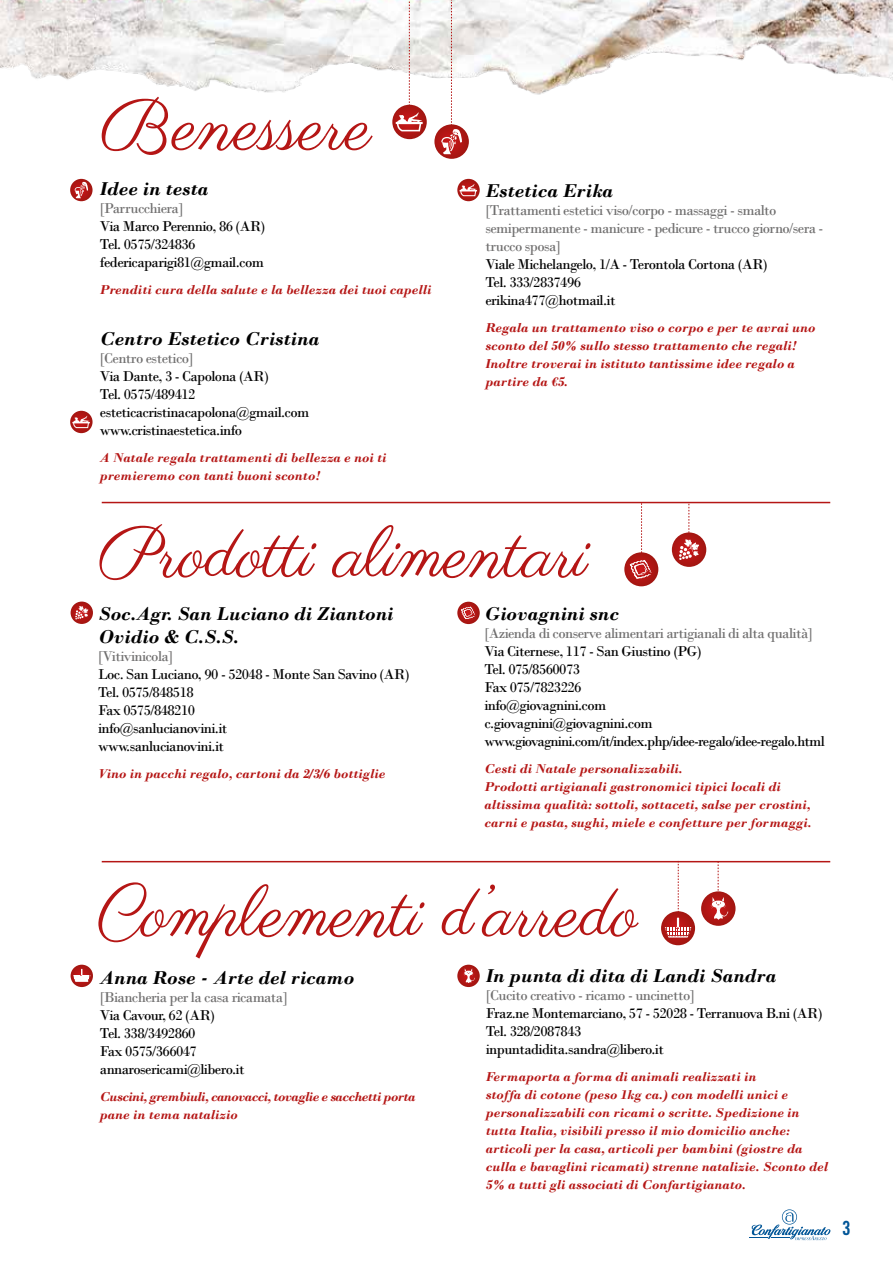
<style>
.page{position:relative;width:893px;height:1263px;background:#fff}
.page>*{position:absolute;margin:0;border:0;box-sizing:border-box;transform-origin:0 0}
.t1{font:72px "Parisienne";color:#b51615}
.t2{font:italic 700 19.5px/23.4px "Bodoni";color:#000}
.t3{font:19.5px "Trade Gothic Bold Cond Twenty Obl";color:#005597}
.t4{font:15px/18px "Bodoni";letter-spacing:-.04em;color:#000}
.t5{font:15px/18px "Bodoni";letter-spacing:-.04em;color:#706f6f}
.t6{font:italic 700 13.5px/18px "Bodoni";color:#b51615}
.t7{font:italic 700 13.5px/18px "Bodoni";letter-spacing:-.04em;color:#b51615}
</style>
<div class="page">
<svg style="left:749px;top:1209px;width:82px;height:31px"></svg>
<img style="left:0;top:0;width:893px;height:100px">
<svg style="left:409px;top:0;width:1px;height:105px"></svg>
<svg style="left:392px;top:105px;width:35px;height:34px"></svg>
<svg style="left:396px;top:112px;width:27px;height:19px"></svg>
<svg style="left:70px;top:411px;width:23px;height:22px"></svg>
<svg style="left:72px;top:416px;width:18px;height:12px"></svg>
<svg style="left:457px;top:179px;width:23px;height:22px"></svg>
<svg style="left:460px;top:184px;width:17px;height:12px"></svg>
<svg style="left:434px;top:124px;width:35px;height:35px"></svg>
<svg style="left:441px;top:0;width:21px;height:154px"></svg>
<svg style="left:70px;top:179px;width:23px;height:22px"></svg>
<svg style="left:75px;top:181px;width:13px;height:17px"></svg>
<hr style="left:102px;top:502px;width:728px;height:1px;background:#b51615">
<hr style="left:102px;top:861px;width:728px;height:1px;background:#b51615">
<svg style="left:624px;top:552px;width:34px;height:34px"></svg>
<svg style="left:630px;top:503px;width:22px;height:76px"></svg>
<svg style="left:457px;top:602px;width:23px;height:22px"></svg>
<svg style="left:461px;top:607px;width:14px;height:12px"></svg>
<svg style="left:672px;top:532px;width:34px;height:35px"></svg>
<svg style="left:679px;top:504px;width:20px;height:56px"></svg>
<svg style="left:71px;top:601px;width:22px;height:23px"></svg>
<svg style="left:75px;top:606px;width:13px;height:13px"></svg>
<svg style="left:678px;top:862px;width:1px;height:49px"></svg>
<svg style="left:661px;top:911px;width:34px;height:34px"></svg>
<svg style="left:665px;top:918px;width:26px;height:19px"></svg>
<svg style="left:71px;top:965px;width:22px;height:22px"></svg>
<svg style="left:73px;top:969px;width:18px;height:13px"></svg>
<svg style="left:701px;top:891px;width:34px;height:35px"></svg>
<svg style="left:711px;top:862px;width:17px;height:57px"></svg>
<svg style="left:457px;top:965px;width:23px;height:22px"></svg>
<svg style="left:463px;top:968px;width:12px;height:15px"></svg>
<h1 class="t1" style="left:100px;top:82px;width:273px">Benessere</h1>
<h2 class="t2" style="left:100px;top:177px;width:110px">Idee in testa</h2>
<p class="t5" style="left:100px;top:199px;width:85px">[Parrucchiera]</p>
<p class="t4" style="left:100px;top:217px;width:167px">Via Marco Perennio, 86 (AR)<br>Tel. 0575/324836 federicaparigi81@gmail.com</p>
<p class="t6" style="left:100px;top:281px;width:333px">Prenditi cura della salute e la bellezza dei tuoi capelli</p>
<h2 class="t2" style="left:100px;top:327px;width:221px">Centro Estetico Cristina</h2>
<p class="t5" style="left:100px;top:349px;width:95px">[Centro estetico]</p>
<p class="t4" style="left:100px;top:367px;width:211px">Via Dante, 3 - Capolona (AR)<br>Tel. 0575/489412 esteticacristinacapolona@gmail.com www.cristinaestetica.info</p>
<p class="t6" style="left:100px;top:448px;width:288px">A Natale regala trattamenti di bellezza e noi ti premieremo con tanti buoni sconto!</p>
<h2 class="t2" style="left:485px;top:179px;width:129px">Estetica Erika</h2>
<p class="t5" style="left:485px;top:201px;width:339px">[Trattamenti estetici viso/corpo - massaggi - smalto semipermanente - manicure - pedicure - trucco giorno/sera - trucco sposa]</p>
<p class="t4" style="left:485px;top:255px;width:284px">Viale Michelangelo, 1/A - Terontola Cortona (AR)<br>Tel. 333/2837496<br>erikina477@hotmail.it</p>
<p class="t6" style="left:485px;top:319px;width:332px">Regala un trattamento viso o corpo e per te avrai uno sconto del 50% sullo stesso trattamento che regali!<br>Inoltre troverai in istituto tantissime idee regalo a partire da €5.</p>
<h1 class="t1" style="left:98px;top:510px;width:491px">Prodotti alimentari</h1>
<h2 class="t2" style="left:98px;top:602px;width:297px">Soc.Agr. San Luciano di Ziantoni<br>Ovidio &amp; C.S.S.</h2>
<p class="t5" style="left:98px;top:647px;width:77px">[Vitivinicola]</p>
<p class="t4" style="left:98px;top:665px;width:313px">Loc. San Luciano, 90 - 52048 - Monte San Savino (AR)<br>Tel. 0575/848518<br>Fax 0575/848210<br>info@sanlucianovini.it<br>www.sanlucianovini.it</p>
<p class="t6" style="left:98px;top:765px;width:289px">Vino in pacchi regalo, cartoni da 2/3/6 bottiglie</p>
<h2 class="t2" style="left:484px;top:602px;width:136px">Giovagnini snc</h2>
<p class="t5" style="left:484px;top:624px;width:330px">[Azienda di conserve alimentari artigianali di alta qualità]</p>
<p class="t4" style="left:484px;top:642px;width:342px">Via Citernese, 117 - San Giustino (PG)<br>Tel. 075/8560073<br>Fax 075/7823226<br>info@giovagnini.com<br>c.giovagnini@giovagnini.com www.giovagnini.com/it/index.php/idee-regalo/idee-regalo.html</p>
<p class="t6" style="left:484px;top:760px;width:328px">Cesti di Natale personalizzabili.<br>Prodotti artigianali gastronomici tipici locali di altissima qualità: sottoli, sottaceti, salse per crostini, carni e pasta, sughi, miele e confetture per formaggi.</p>
<h1 class="t1" style="left:97px;top:869px;width:542px">Complementi d’arredo</h1>
<h2 class="t2" style="left:100px;top:966px;width:256px">Anna Rose - Arte del ricamo</h2>
<p class="t5" style="left:100px;top:988px;width:189px">[Biancheria per la casa ricamata]</p>
<p class="t4" style="left:100px;top:1006px;width:146px">Via Cavour, 62 (AR)<br>Tel. 338/3492860<br>Fax 0575/366047 annarosericami@libero.it</p>
<p class="t7" style="left:100px;top:1087px;width:317px">Cuscini, grembiuli, canovacci, tovaglie e sacchetti porta pane in tema natalizio</p>
<h2 class="t2" style="left:486px;top:964px;width:292px">In punta di dita di Landi Sandra</h2>
<p class="t5" style="left:486px;top:986px;width:211px">[Cucito creativo - ricamo - uncinetto]</p>
<p class="t4" style="left:486px;top:1004px;width:338px">Fraz.ne Montemarciano, 57 - 52028 - Terranuova B.ni (AR)<br>Tel. 328/2087843<br>inpuntadidita.sandra@libero.it</p>
<p class="t6" style="left:486px;top:1067px;width:344px">Fermaporta a forma di animali realizzati in<br>stoffa di cotone (peso 1kg ca.) con modelli unici e personalizzabili con ricami o scritte. Spedizione in tutta Italia, visibili presso il mio domicilio anche: articoli per la casa, articoli per bambini (giostre da culla e bavaglini ricamati) strenne natalizie. Sconto del 5% a tutti gli associati di Confartigianato.</p>
<h2 class="t3" style="left:842px;top:1216px;width:10px">3</h2>
</div>
